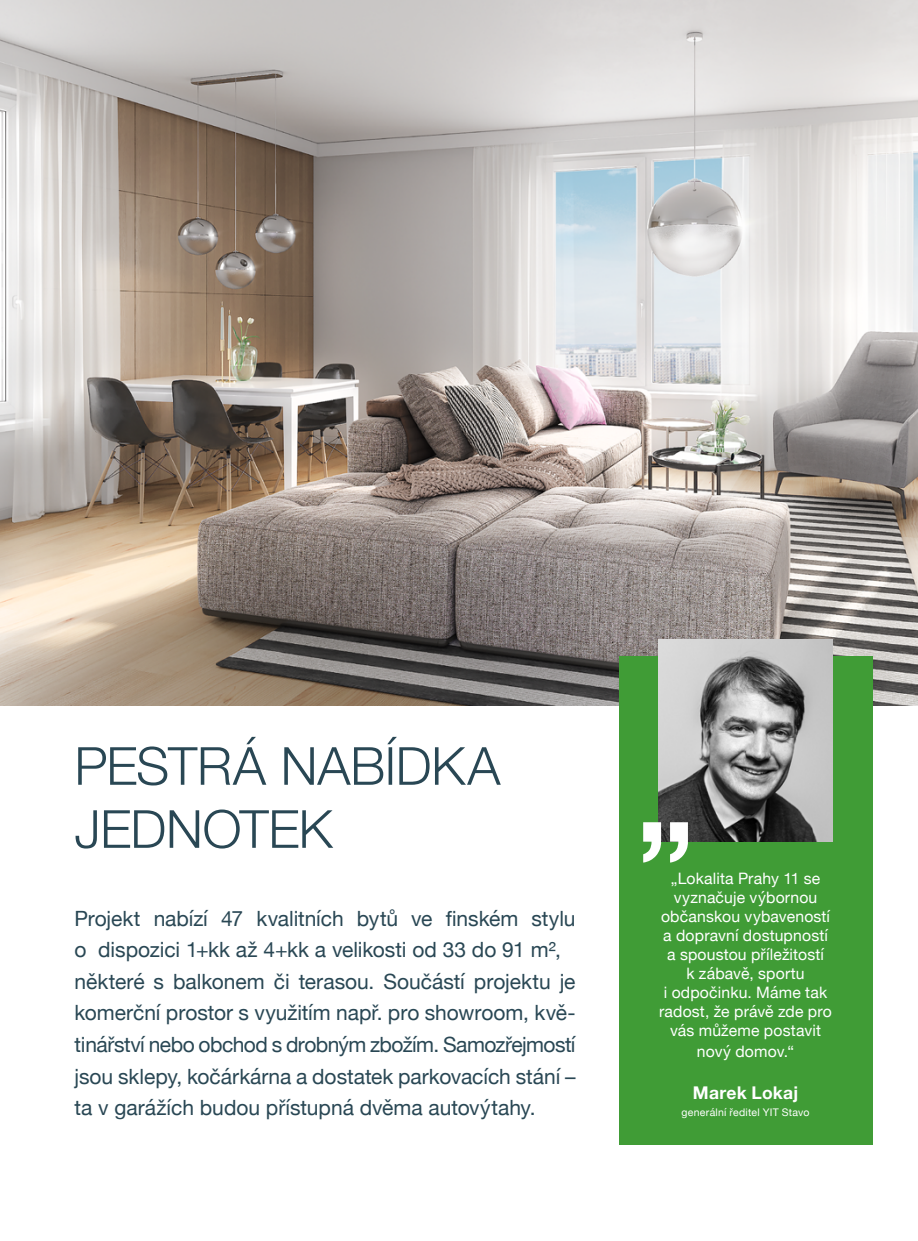
<style>
.page{position:relative;width:918px;height:1241px;background:#fff}
.page>*{position:absolute;margin:0;border:0;box-sizing:border-box;transform-origin:0 0}
.t1{font:700 126px "Helvetica Neue";color:#fff}
.t2{font:300 52.5px/63px "Helvetica Neue";letter-spacing:-.01em;color:#294754}
.t3{font:21px/31.5px "Helvetica Neue";color:#294754}
.t4{font:700 17.5px "Helvetica Neue";letter-spacing:.01em;color:#fff}
.t5{font:15.75px/18.9px "Helvetica Neue";letter-spacing:.01em;color:#fff;text-align:center}
.t6{font:10.5px "Helvetica Neue";letter-spacing:.025em;color:#fff}
</style>
<div class="page">
<hr style="left:917px;top:0;width:1px;height:1240px;background:#294754">
<img style="left:0;top:0;width:918px;height:705px">
<div style="left:619px;top:656px;width:253px;height:487px;background:#409c36"></div>
<img style="left:659px;top:640px;width:173px;height:201px">
<h2 class="t2" style="left:74px;top:730px;width:427px">PESTRÁ NABÍDKA<br>JEDNOTEK</h2>
<p class="t3" style="left:74px;top:903px;width:503px">Projekt nabízí 47 kvalitních bytů ve finském stylu o dispozici 1+kk až 4+kk a velikosti od 33 do 91 m², některé s balkonem či terasou. Součástí projektu je komerční prostor s využitím např. pro showroom, kvě&shy;tinářství nebo obchod s drobným zbožím. Samozřejmostí jsou sklepy, kočárkárna a dostatek parkovacích stání – ta v garážích budou přístupná dvěma autovýtahy.</p>
<h1 class="t1" style="left:636px;top:697px;width:60px">„</h1>
<p class="t5" style="left:659px;top:870px;width:174px">„Lokalita Prahy 11 se vyznačuje výbornou občanskou vybaveností a dopravní dostupností a spoustou příležitostí<br>k zábavě, sportu<br>i odpočinku. Máme tak radost, že právě zde pro vás můžeme postavit</p>
<p class="t5" style="left:697px;top:1042px;width:99px">nový domov.“</p>
<p class="t4" style="left:693px;top:1078px;width:107px">Marek Lokaj</p>
<p class="t6" style="left:681px;top:1104px;width:129px">generální ředitel YIT Stavo</p>
</div>
